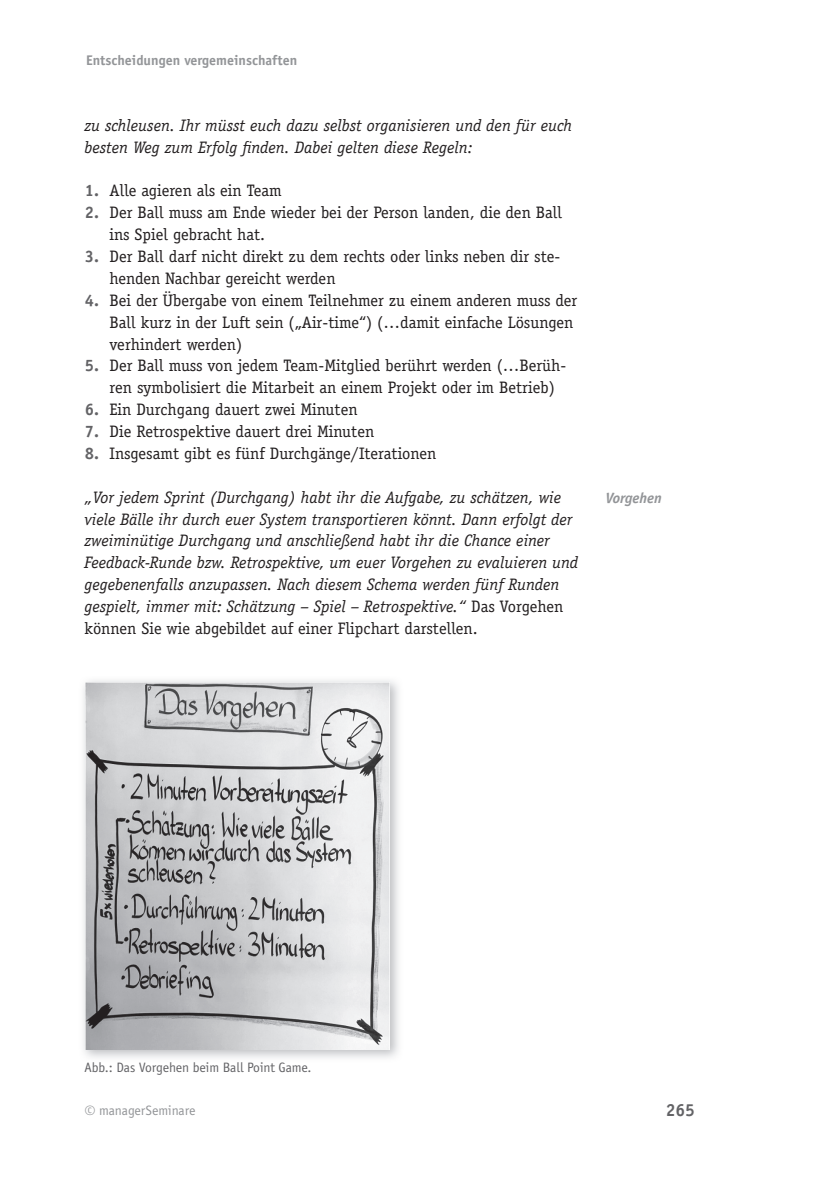
<style>
.page{position:relative;width:819px;height:1181px;background:#fff}
.page>*{position:absolute;margin:0;border:0;box-sizing:border-box;transform-origin:0 0}
.t1{font:700 17.5px "Officina Sans";color:#636366}
.t2{font:16.62px/21.9px "Officina Serif";color:#231f20}
.t3{font:italic 16.62px/21.9px "Officina Serif";color:#231f20}
.t4{font:italic 700 14.88px "Officina Sans";color:#939598}
.t5{font:14px "Officina Sans";color:#636366}
.t6{font:700 14px "Officina Sans";color:#939598}
.t7{font:14px "Officina Sans";color:#939598}
.s1{font-weight:700;color:#636366}
.s2{font-style:normal}
</style>
<div class="page">
<img style="left:85px;top:682px;width:305px;height:367px">
<p class="t6" style="left:86px;top:52px;width:213px">Entscheidungen vergemeinschaften</p>
<p class="t3" style="left:84px;top:114px;width:489px">zu schleusen. Ihr müsst euch dazu selbst organisieren und den für euch besten Weg zum Erfolg finden. Dabei gelten diese Regeln:</p>
<p class="t2" style="left:85px;top:180px;width:198px"><span class="s1">1.</span> Alle agieren als ein Team</p>
<p class="t2" style="left:110px;top:202px;width:454px;text-indent:-25px"><span class="s1">2.</span> Der Ball muss am Ende wieder bei der Person landen, die den Ball ins Spiel gebracht hat.</p>
<p class="t2" style="left:110px;top:245px;width:452px;text-indent:-25px"><span class="s1">3.</span> Der Ball darf nicht direkt zu dem rechts oder links neben dir ste&shy;henden Nachbar gereicht werden</p>
<p class="t2" style="left:110px;top:289px;width:469px;text-indent:-25px"><span class="s1">4.</span> Bei der Übergabe von einem Teilnehmer zu einem anderen muss der<br>Ball kurz in der Luft sein („Air-time“) (…damit einfache Lösungen verhindert werden)</p>
<p class="t2" style="left:110px;top:355px;width:458px;text-indent:-25px"><span class="s1">5.</span> Der Ball muss von jedem Team-Mitglied berührt werden (…Berüh&shy;ren symbolisiert die Mitarbeit an einem Projekt oder im Betrieb)</p>
<p class="t2" style="left:85px;top:399px;width:274px"><span class="s1">6.</span> Ein Durchgang dauert zwei Minuten</p>
<p class="t2" style="left:85px;top:420px;width:291px"><span class="s1">7.</span> Die Retrospektive dauert drei Minuten</p>
<p class="t2" style="left:85px;top:442px;width:353px"><span class="s1">8.</span> Insgesamt gibt es fünf Durchgänge/Iterationen</p>
<p class="t3" style="left:84px;top:486px;width:495px">„Vor jedem Sprint (Durchgang) habt ihr die Aufgabe, zu schätzen, wie viele Bälle ihr durch euer System transportieren könnt. Dann erfolgt der zweiminütige Durchgang und anschließend habt ihr die Chance einer Feedback-Runde bzw. Retrospektive, um euer Vorgehen zu evaluieren und gegebenenfalls anzupassen. Nach diesem Schema werden fünf Runden gespielt, immer mit: Schätzung – Spiel – Retrospektive.“ <span class="s2">Das Vorgehen können Sie wie abgebildet auf einer Flipchart darstellen.</span></p>
<p class="t4" style="left:605px;top:489px;width:58px">Vorgehen</p>
<p class="t5" style="left:84px;top:1059px;width:228px">Abb.: Das Vorgehen beim Ball Point Game.</p>
<p class="t7" style="left:84px;top:1103px;width:112px">© managerSeminare</p>
<p class="t1" style="left:665px;top:1099px;width:31px">265</p>
</div>
